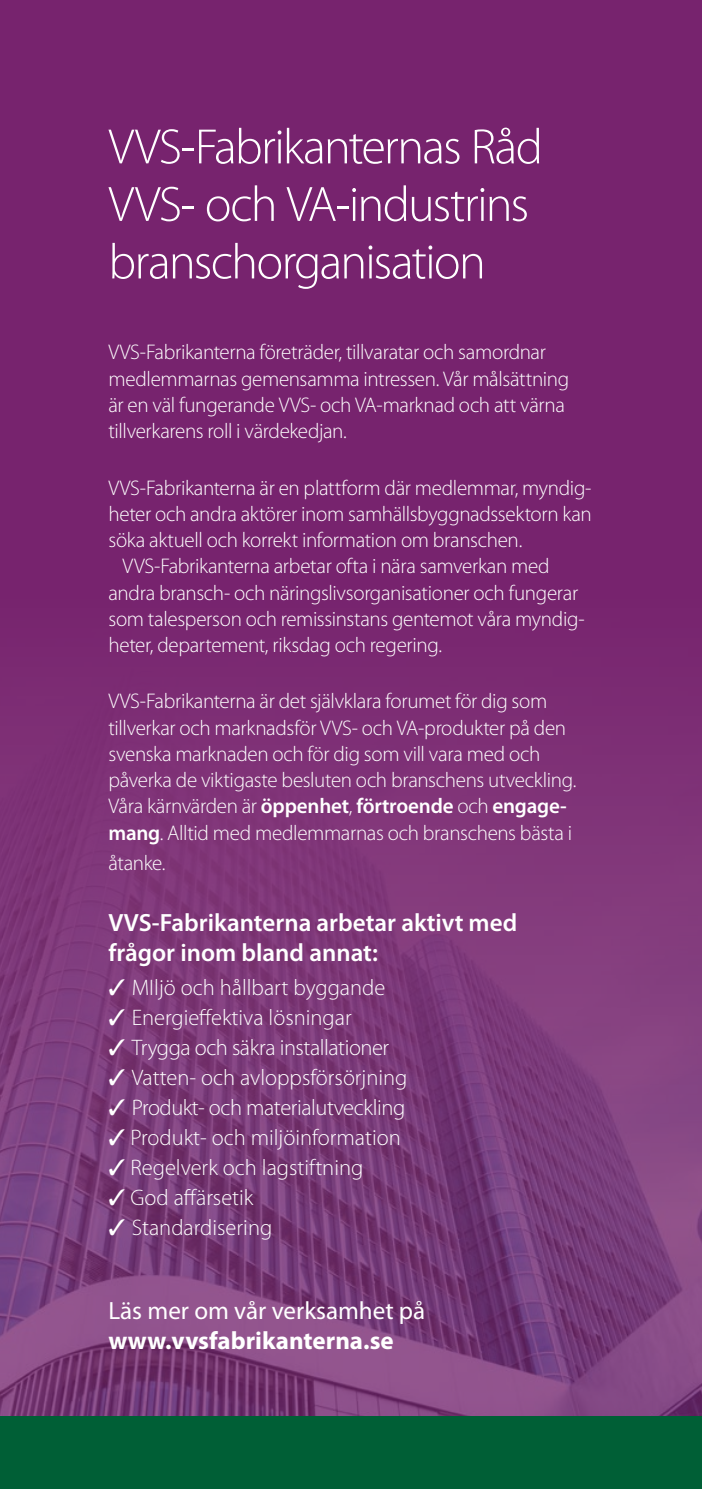
<style>
.page{position:relative;width:702px;height:1489px;background:#fff}
.page>*{position:absolute;margin:0;border:0;box-sizing:border-box;transform-origin:0 0}
.t1{font:300 50px/57.5px "Myriad Pro";letter-spacing:-.035em;color:#fff}
.Fakta{font:600 25px/30px "Myriad Pro";color:#fff}
.Fakta-2{font:25px/30px "Myriad Pro";color:#fff}
.Fakta-3{font:300 22.5px "Myriad Pro";color:#fff}
.Fakta-4{font:300 22.5px "Myriad Pro";letter-spacing:-.02em;color:#fff}
.Ingress{font:300 21.25px/26.2px "Myriad Pro";letter-spacing:-.02em;color:#fff}
.s1{font-weight:600}
.s2{font-weight:700}
</style>
<div class="page">
<div style="left:0;top:0;width:702px;height:1488px;background:#77236e"></div>
<img style="left:0;top:706px;width:702px;height:710px">
<div style="left:0;top:1416px;width:702px;height:72px;background:#005f36"></div>
<p class="t1" style="left:108px;top:119px;width:436px">VVS-Fabrikanternas Råd<br>VVS- och VA-industrins branschorganisation</p>
<p class="Ingress" style="left:108px;top:339px;width:462px">VVS-Fabrikanterna företräder, tillvaratar och samordnar medlemmarnas gemensamma intressen. Vår målsättning är en väl fungerande VVS- och VA-marknad och att värna tillverkarens roll i värdekedjan.</p>
<p class="Ingress" style="left:108px;top:474px;width:485px;text-align:justify">VVS-Fabrikanterna är en plattform där medlemmar, myndig&shy;heter och andra aktörer inom samhällsbyggnadssektorn kan söka aktuell och korrekt information om branschen.</p>
<p class="Ingress" style="left:108px;top:553px;width:477px;text-indent:14px">VVS-Fabrikanterna arbetar ofta i nära samverkan med andra bransch- och näringslivsorganisationer och fungerar som talesperson och remissinstans gentemot våra myndig&shy;heter, departement, riksdag och regering.</p>
<p class="Ingress" style="left:108px;top:688px;width:469px">VVS-Fabrikanterna är det självklara forumet för dig som tillverkar och marknadsför VVS- och VA-produkter på den svenska marknaden och för dig som vill vara med och påverka de viktigaste besluten och branschens utveckling.</p>
<p class="Ingress" style="left:108px;top:793px;width:465px">Våra kärnvärden är <span class="s1">öppenhet</span>, <span class="s1">förtroende</span> och <span class="s1">engage&shy;mang</span>. Alltid med medlemmarnas och branschens bästa i</p>
<p class="Ingress" style="left:108px;top:849px;width:58px">åtanke.</p>
<p class="Fakta" style="left:108px;top:907px;width:410px">VVS-Fabrikanterna arbetar aktivt med frågor inom bland annat:</p>
<p class="Fakta-3" style="left:108px;top:974px;width:278px">✓ MIljö och hållbart byggande</p>
<p class="Fakta-3" style="left:108px;top:1004px;width:245px">✓ Energieffektiva lösningar</p>
<p class="Fakta-4" style="left:108px;top:1034px;width:282px">✓ Trygga och säkra installationer</p>
<p class="Fakta-3" style="left:108px;top:1064px;width:300px">✓ Vatten- och avloppsförsörjning</p>
<p class="Fakta-4" style="left:108px;top:1094px;width:298px">✓ Produkt- och materialutveckling</p>
<p class="Fakta-3" style="left:108px;top:1124px;width:294px">✓ Produkt- och miljöinformation</p>
<p class="Fakta-3" style="left:108px;top:1154px;width:256px">✓ Regelverk och lagstiftning</p>
<p class="Fakta-3" style="left:108px;top:1184px;width:146px">✓ God affärsetik</p>
<p class="Fakta-3" style="left:108px;top:1214px;width:165px">✓ Standardisering</p>
<p class="Fakta-2" style="left:108px;top:1295px;width:318px">Läs mer om vår verksamhet på <span class="s2">www.vvsfabrikanterna.se</span></p>
</div>
